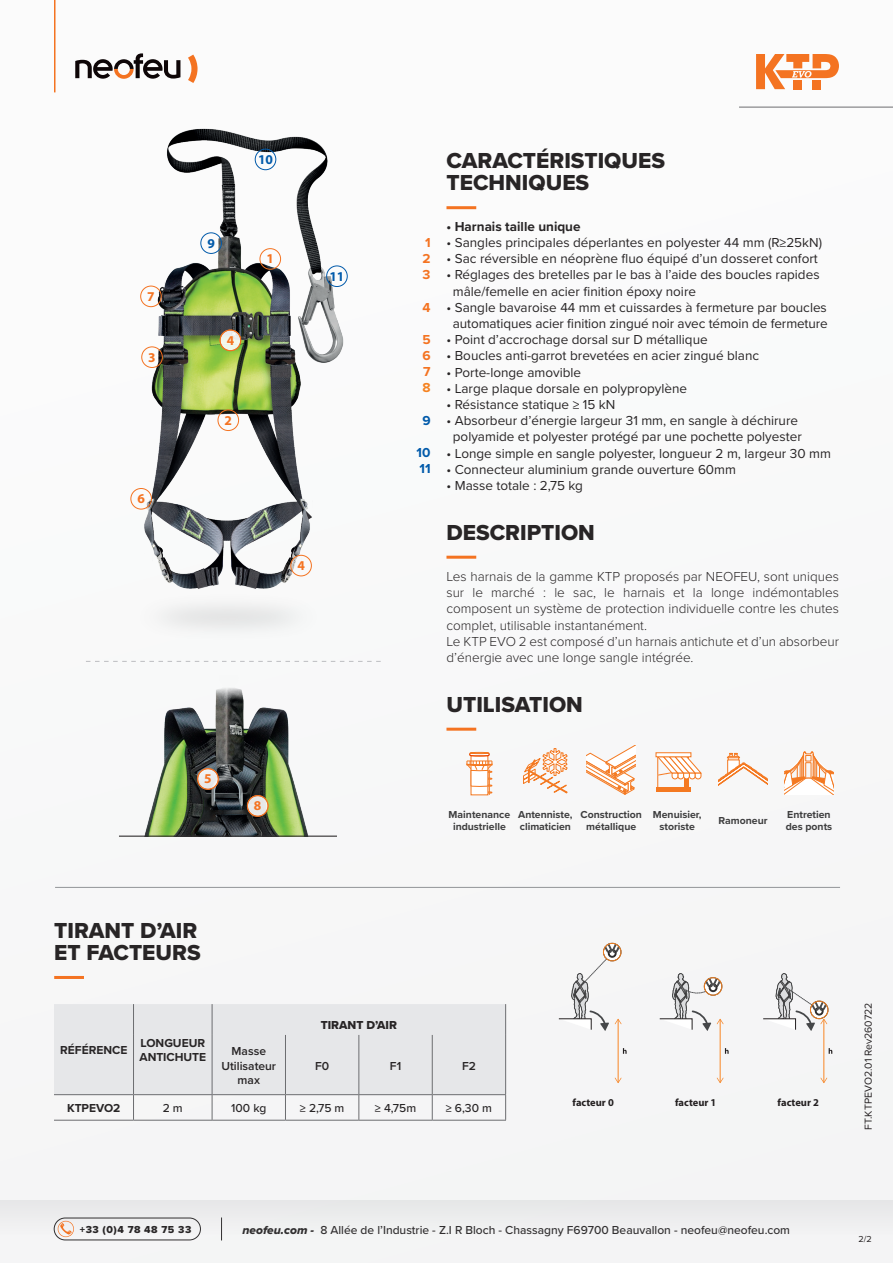
<style>
.page{position:relative;width:893px;height:1263px;background:#f8f9f9}
.page>*{position:absolute;margin:0;border:0;box-sizing:border-box;transform-origin:0 0}
.t1{font:22.5px/22.5px "Proxima Nova Extrabld";color:#282526}
.t2{font:13.5px/16.2px "Proxima Nova";color:#282526;text-align:center}
.t3{font:300 13.5px/16.2px "Proxima Nova";color:#282526}
.t4{font:700 13.5px "Proxima Nova";color:#282526}
.t5{font:700 13.5px "Myriad Pro";color:#f47321}
.t6{font:700 13.5px/16.2px "Proxima Nova";color:#f47321;text-align:justify}
.t7{font:700 13.5px/16.2px "Proxima Nova";color:#015aaa}
.t8{font:700 13.5px "Myriad Pro";color:#015aaa}
.t9{font:700 13.5px "Proxima Nova";color:#f58220}
.t10{font:500 12px "Proxima Nova";color:#312f30}
.t11{font:700 12px/14.4px "Proxima Nova";color:#282526}
.t12{font:600 12px/14.4px "Proxima Nova";color:#282526;text-align:center}
.t13{font:500 12px "Proxima Nova";color:#282526}
.t14{font:12px "Proxima Nova Extrabld";color:#282526}
.t15{font:700 10.5px/12.6px "Proxima Nova";color:#3e3e3f;text-align:center}
.t16{font:700 10.5px "Myriad Pro";color:#231f20}
.t17{font:10.5px "Proxima Nova";color:#231f20}
.t18{font:10.5px "Proxima Nova Extrabld";letter-spacing:.05em;color:#282526}
.t19{font:9px "Proxima Nova";color:#231f20}
.s1{font-family:"Proxima Nova Extrabld It";font-weight:400}
</style>
<div class="page">
<img style="left:130px;top:128px;width:214px;height:479px">
<hr style="left:446px;top:556px;width:30px;height:3px;background:#f47321">
<hr style="left:446px;top:728px;width:30px;height:3px;background:#f47321">
<hr style="left:54px;top:976px;width:30px;height:3px;background:#f47321">
<hr style="left:55px;top:887px;width:785px;height:1px;background:#939598">
<hr style="left:446px;top:206px;width:30px;height:3px;background:#f47321">
<svg style="left:188px;top:55px;width:10px;height:28px"></svg>
<svg style="left:75px;top:53px;width:105px;height:26px"></svg>
<hr style="left:54px;top:0;width:2px;height:92px;background:#f47321">
<hr style="left:739px;top:107px;width:154px;height:1px;background:#6c6d70">
<div style="left:218px;top:410px;width:21px;height:21px;border:1px solid #f47321;border-radius:50%"></div>
<div style="left:290px;top:555px;width:22px;height:21px;border:1px solid #f47321;border-radius:50%"></div>
<div style="left:141px;top:347px;width:22px;height:21px;border:1px solid #f47321;border-radius:50%"></div>
<div style="left:140px;top:286px;width:22px;height:21px;border:1px solid #f47321;border-radius:50%"></div>
<div style="left:260px;top:248px;width:21px;height:22px;border:1px solid #f47321;border-radius:50%"></div>
<div style="left:326px;top:266px;width:22px;height:21px;border:1px solid #015aaa;border-radius:50%"></div>
<div style="left:255px;top:149px;width:21px;height:21px;border:1px solid #015aaa;border-radius:50%"></div>
<div style="left:201px;top:233px;width:21px;height:21px;border:1px solid #015aaa;border-radius:50%"></div>
<div style="left:131px;top:488px;width:21px;height:21px;border:1px solid #f47321;border-radius:50%"></div>
<hr style="left:618px;top:1019px;width:1px;height:63px;background:#f58220">
<svg style="left:558px;top:943px;width:63px;height:88px"></svg>
<svg style="left:615px;top:1078px;width:6px;height:5px"></svg>
<svg style="left:623px;top:1048px;width:4px;height:6px"></svg>
<hr style="left:720px;top:1019px;width:1px;height:63px;background:#f58220">
<svg style="left:659px;top:973px;width:64px;height:58px"></svg>
<svg style="left:717px;top:1078px;width:6px;height:5px"></svg>
<svg style="left:725px;top:1048px;width:4px;height:6px"></svg>
<div style="left:810px;top:1001px;width:18px;height:18px;border:1px solid #f58220;border-radius:50%"></div>
<hr style="left:823px;top:1019px;width:1px;height:63px;background:#f58220">
<svg style="left:763px;top:973px;width:64px;height:58px"></svg>
<svg style="left:820px;top:1078px;width:7px;height:5px"></svg>
<svg style="left:829px;top:1048px;width:3px;height:6px"></svg>
<svg style="left:54px;top:1004px;width:452px;height:116px"></svg>
<hr style="left:54px;top:1120px;width:80px;height:1px;background:#6c6d70">
<hr style="left:134px;top:1120px;width:78px;height:1px;background:#6c6d70">
<hr style="left:212px;top:1120px;width:73px;height:1px;background:#6c6d70">
<hr style="left:285px;top:1120px;width:74px;height:1px;background:#6c6d70">
<hr style="left:359px;top:1120px;width:73px;height:1px;background:#6c6d70">
<hr style="left:432px;top:1120px;width:74px;height:1px;background:#6c6d70">
<svg style="left:756px;top:54px;width:83px;height:35px"></svg>
<svg style="left:220px;top:330px;width:21px;height:21px"></svg>
<div style="left:220px;top:330px;width:21px;height:21px;border:1px solid #f47321;border-radius:50%"></div>
<img style="left:144px;top:688px;width:164px;height:147px">
<hr style="left:119px;top:835px;width:218px;height:2px;background:#312f30">
<svg style="left:86px;top:661px;width:295px;height:1px"></svg>
<svg style="left:198px;top:769px;width:20px;height:20px"></svg>
<svg style="left:247px;top:796px;width:21px;height:20px"></svg>
<div style="left:197px;top:768px;width:22px;height:21px;border:1px solid #f47321;border-radius:50%"></div>
<div style="left:247px;top:795px;width:21px;height:21px;border:1px solid #f47321;border-radius:50%"></div>
<svg style="left:466px;top:751px;width:27px;height:44px"></svg>
<svg style="left:523px;top:748px;width:45px;height:46px"></svg>
<svg style="left:587px;top:746px;width:49px;height:49px"></svg>
<div style="left:657px;top:756px;width:30px;height:32px;border:1px solid #f47921"></div>
<div style="left:684px;top:757px;width:5px;height:31px;background:#f47921"></div>
<svg style="left:656px;top:756px;width:46px;height:23px"></svg>
<hr style="left:656px;top:787px;width:35px;height:4px;background:#f47921">
<hr style="left:656px;top:753px;width:35px;height:4px;background:#fff">
<div style="left:656px;top:752px;width:35px;height:5px;border:1px solid #f47921"></div>
<svg style="left:718px;top:753px;width:50px;height:33px"></svg>
<svg style="left:784px;top:751px;width:50px;height:43px"></svg>
<div style="left:0;top:1200px;width:893px;height:63px;background:#f2f2f3"></div>
<svg style="left:58px;top:1221px;width:16px;height:16px"></svg>
<div style="left:54px;top:1218px;width:147px;height:22px;border:1px solid #312f30;border-radius:11px"></div>
<p class="t5" style="left:147px;top:287px;width:9px">7</p>
<p class="t5" style="left:148px;top:348px;width:9px">3</p>
<p class="t5" style="left:137px;top:490px;width:9px">6</p>
<p class="t8" style="left:258px;top:150px;width:16px">10</p>
<p class="t8" style="left:207px;top:234px;width:9px">9</p>
<p class="t5" style="left:227px;top:331px;width:9px">4</p>
<p class="t5" style="left:225px;top:411px;width:9px">2</p>
<p class="t5" style="left:267px;top:250px;width:9px">1</p>
<p class="t8" style="left:329px;top:267px;width:16px">11</p>
<p class="t5" style="left:297px;top:557px;width:9px">4</p>
<p class="t5" style="left:204px;top:770px;width:9px">5</p>
<p class="t5" style="left:254px;top:797px;width:9px">8</p>
<p class="t6" style="left:422px;top:234px;width:10px">1<br>2<br>3</p>
<p class="t6" style="left:422px;top:299px;width:10px">4</p>
<p class="t6" style="left:422px;top:331px;width:10px">5<br>6<br>7</p>
<p class="t9" style="left:422px;top:378px;width:10px">8</p>
<p class="t7" style="left:422px;top:412px;width:10px">9</p>
<p class="t7" style="left:417px;top:444px;width:15px">10<br>11</p>
<h1 class="t1" style="left:446px;top:150px;width:220px">CARACTÉRISTIQUES<br>TECHNIQUES</h1>
<p class="t4" style="left:446px;top:216px;width:136px">• Harnais taille unique</p>
<p class="t2" style="left:446px;top:234px;width:377px">• Sangles principales déperlantes en polyester 44 mm (R≥25kN)</p>
<p class="t2" style="left:446px;top:250px;width:373px">• Sac réversible en néoprène fluo équipé d’un dosseret confort</p>
<p class="t2" style="left:453px;top:266px;width:368px;text-align:left;text-indent:-6px">• Réglages des bretelles par le bas à l’aide des boucles rapides mâle/femelle en acier finition époxy noire</p>
<p class="t2" style="left:446px;top:299px;width:383px">• Sangle bavaroise 44 mm et cuissardes à fermeture par boucles automatiques acier finition zingué noir avec témoin de fermeture</p>
<p class="t2" style="left:446px;top:331px;width:263px">• Point d’accrochage dorsal sur D métallique</p>
<p class="t2" style="left:446px;top:347px;width:314px">• Boucles anti-garrot brevetées en acier zingué blanc</p>
<p class="t2" style="left:446px;top:363px;width:136px">• Porte-longe amovible</p>
<p class="t2" style="left:446px;top:380px;width:242px">• Large plaque dorsale en polypropylène</p>
<p class="t2" style="left:446px;top:396px;width:170px">• Résistance statique ≥ 15 kN</p>
<p class="t2" style="left:446px;top:412px;width:357px">• Absorbeur d’énergie largeur 31 mm, en sangle à déchirure polyamide et polyester protégé par une pochette polyester</p>
<p class="t2" style="left:446px;top:444px;width:386px">• Longe simple en sangle polyester, longueur 2 m, largeur 30 mm</p>
<p class="t2" style="left:446px;top:461px;width:291px">• Connecteur aluminium grande ouverture 60mm</p>
<p class="t2" style="left:446px;top:477px;width:138px">• Masse totale : 2,75 kg</p>
<h1 class="t1" style="left:446px;top:522px;width:150px">DESCRIPTION</h1>
<p class="t3" style="left:446px;top:568px;width:394px">Les harnais de la gamme KTP proposés par NEOFEU, sont uniques sur le marché : le sac, le harnais et la longe indémontables composent un système de protection individuelle contre les chutes complet, utilisable instantanément.<br>Le KTP EVO 2 est composé d’un harnais antichute et d’un absorbeur d’énergie avec une longe sangle intégrée.</p>
<h1 class="t1" style="left:446px;top:694px;width:138px">UTILISATION</h1>
<p class="t15" style="left:449px;top:807px;width:63px">Maintenance industrielle</p>
<p class="t15" style="left:518px;top:807px;width:56px;text-align:left">Antenniste, climaticien</p>
<p class="t15" style="left:581px;top:807px;width:63px">Construction métallique</p>
<p class="t15" style="left:653px;top:807px;width:50px">Menuisier, storiste</p>
<p class="t15" style="left:719px;top:814px;width:50px">Ramoneur</p>
<p class="t15" style="left:786px;top:807px;width:48px;text-align:left">Entretien des ponts</p>
<h1 class="t1" style="left:54px;top:920px;width:148px">TIRANT D’AIR<br>ET FACTEURS</h1>
<p class="t11" style="left:60px;top:1043px;width:69px">RÉFÉRENCE</p>
<p class="t11" style="left:140px;top:1035px;width:68px">LONGUEUR<br>ANTICHUTE</p>
<p class="t12" style="left:221px;top:1043px;width:56px">Masse<br>Utilisateur max</p>
<p class="t14" style="left:321px;top:1018px;width:78px">TIRANT D’AIR</p>
<p class="t12" style="left:315px;top:1058px;width:16px">F0</p>
<p class="t12" style="left:390px;top:1058px;width:13px">F1</p>
<p class="t12" style="left:462px;top:1058px;width:15px">F2</p>
<p class="t11" style="left:67px;top:1101px;width:55px">KTPEVO2</p>
<p class="t13" style="left:163px;top:1099px;width:22px">2 m</p>
<p class="t13" style="left:231px;top:1099px;width:37px">100 kg</p>
<p class="t13" style="left:300px;top:1099px;width:46px">≥ 2,75 m</p>
<p class="t13" style="left:375px;top:1099px;width:43px">≥ 4,75m</p>
<p class="t13" style="left:446px;top:1099px;width:48px">≥ 6,30 m</p>
<p class="t16" style="left:572px;top:1096px;width:43px">facteur 0</p>
<p class="t16" style="left:675px;top:1096px;width:43px">facteur 1</p>
<p class="t16" style="left:778px;top:1096px;width:43px">facteur 2</p>
<p class="t17" style="left:861px;top:1130px;width:129px;rotate:-90deg">FT.KTPEVO2.01 Rev260722</p>
<p class="t18" style="left:80px;top:1223px;width:113px">+33 (0)4 78 48 75 33</p>
<p class="t10" style="left:242px;top:1221px;width:549px"><span class="s1">neofeu.com -</span> 8 Allée de l’Industrie - Z.I R Bloch - Chassagny F69700 Beauvallon - neofeu@neofeu.com</p>
<p class="t19" style="left:858px;top:1232px;width:15px">2/2</p>
</div>
